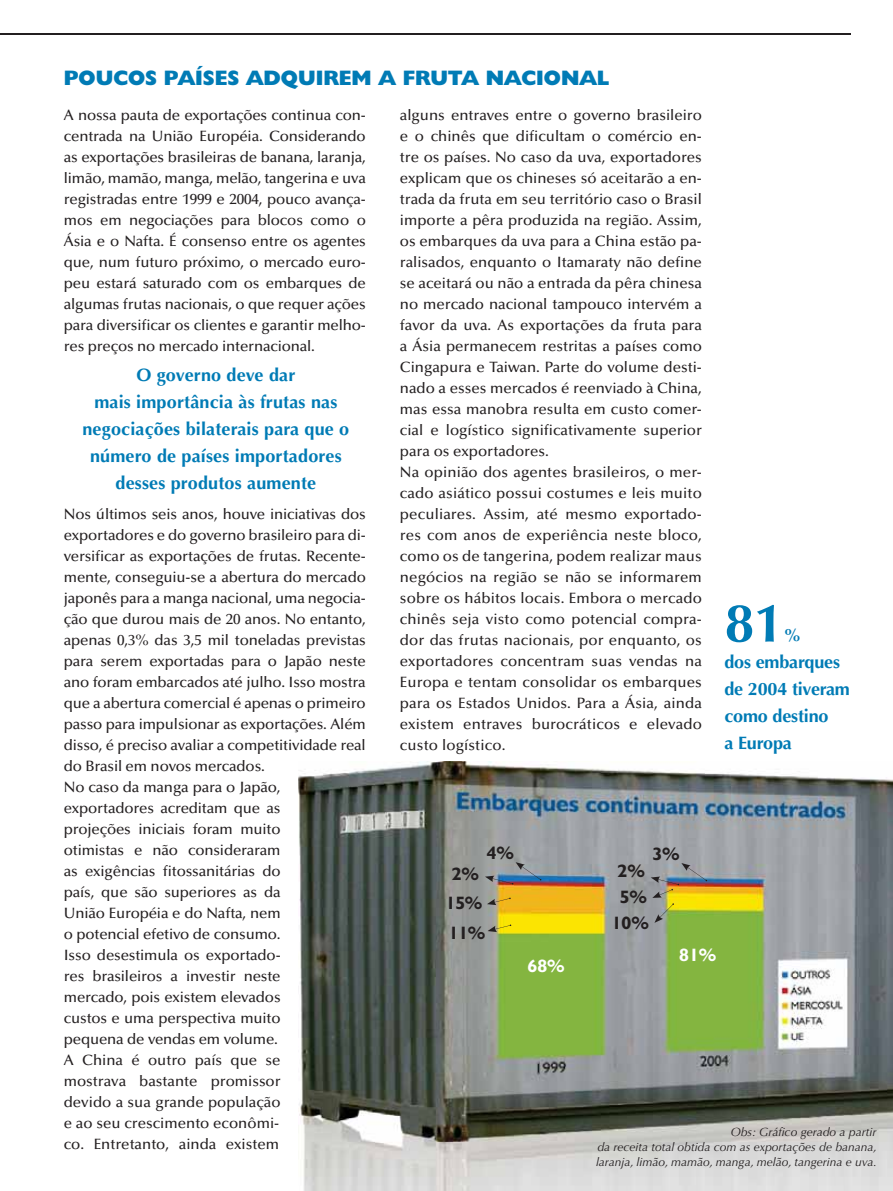
<style>
.page{position:relative;width:893px;height:1191px;background:#fff}
.page>*{position:absolute;margin:0;border:0;box-sizing:border-box;transform-origin:0 0}
.t1{font:700 54px "Optima";color:#007bb5}
.t2{font:800 21px "Humanist 521 BT";color:#007bb5}
.t3{font:700 18px/27px "Optima";letter-spacing:.01em;color:#007bb5;text-align:center}
.t4{font:700 18px/27px "Optima";letter-spacing:-.01em;color:#007bb5}
.t5{font:700 18px "Humanist 521 BT";color:#231f20}
.t6{font:700 18px "Humanist 521 BT";color:#fff}
.t7{font:500 15px/21px "Optima";color:#231f20}
.t8{font:italic 12px/15px "Optima";color:#231f20;text-align:justify}
</style>
<div class="page">
<hr style="left:0;top:34px;width:850px;height:1px;background:#231f20">
<img style="left:298px;top:762px;width:594px;height:429px">
<svg style="left:487px;top:925px;width:24px;height:7px"></svg>
<svg style="left:487px;top:898px;width:23px;height:7px"></svg>
<svg style="left:485px;top:862px;width:56px;height:22px"></svg>
<svg style="left:650px;top:863px;width:57px;height:60px;background:#a8a661"></svg>
<h2 class="t2" style="left:64px;top:71px;width:547px">POUCOS PAÍSES ADQUIREM A FRUTA NACIONAL</h2>
<p class="t7" style="left:64px;top:106px;width:303px;text-align:justify">A nossa pauta de exportações continua con&shy;centrada na União Européia. Considerando as exportações brasileiras de banana, laranja, limão, mamão, manga, melão, tangerina e uva registradas entre 1999 e 2004, pouco avança&shy;mos em negociações para blocos como o Ásia e o Nafta. É consenso entre os agentes que, num futuro próximo, o mercado euro&shy;peu estará saturado com os embarques de algumas frutas nacionais, o que requer ações para diversificar os clientes e garantir melho&shy;res preços no mercado internacional.</p>
<p class="t3" style="left:82px;top:363px;width:268px">O governo deve dar<br>mais importância às frutas nas negociações bilaterais para que o número de países importadores desses produtos aumente</p>
<p class="t7" style="left:64px;top:505px;width:303px">Nos últimos seis anos, houve iniciativas dos exportadores e do governo brasileiro para di&shy;versificar as exportações de frutas. Recente&shy;mente, conseguiu-se a abertura do mercado japonês para a manga nacional, uma negocia&shy;ção que durou mais de 20 anos. No entanto, apenas 0,3% das 3,5 mil toneladas previstas para serem exportadas para o Japão neste ano foram embarcados até julho. Isso mostra que a abertura comercial é apenas o primeiro passo para impulsionar as exportações. Além disso, é preciso avaliar a competitividade real do Brasil em novos mercados.<br>No caso da manga para o Japão, exportadores acreditam que as<br>projeções iniciais foram muito<br>otimistas e não consideraram<br>as exigências fitossanitárias do<br>país, que são superiores as da<br>União Européia e do Nafta, nem<br>o potencial efetivo de consumo.<br>Isso desestimula os exportado-<br>res brasileiros a investir neste<br>mercado, pois existem elevados<br>custos e uma perspectiva muito<br>pequena de vendas em volume.<br>A China é outro país que se<br>mostrava bastante promissor<br>devido a sua grande população<br>e ao seu crescimento econômi-<br>co. Entretanto, ainda existem</p>
<p class="t7" style="left:400px;top:106px;width:303px">alguns entraves entre o governo brasileiro e o chinês que dificultam o comércio en&shy;tre os países. No caso da uva, exportadores explicam que os chineses só aceitarão a en&shy;trada da fruta em seu território caso o Brasil importe a pêra produzida na região. Assim, os embarques da uva para a China estão pa&shy;ralisados, enquanto o Itamaraty não define se aceitará ou não a entrada da pêra chinesa no mercado nacional tampouco intervém a favor da uva. As exportações da fruta para a Ásia permanecem restritas a países como Cingapura e Taiwan. Parte do volume desti&shy;nado a esses mercados é reenviado à China, mas essa manobra resulta em custo comer&shy;cial e logístico significativamente superior para os exportadores.<br>Na opinião dos agentes brasileiros, o mer&shy;cado asiático possui costumes e leis muito peculiares. Assim, até mesmo exportado&shy;res com anos de experiência neste bloco, como os de tangerina, podem realizar maus negócios na região se não se informarem sobre os hábitos locais. Embora o mercado chinês seja visto como potencial compra&shy;dor das frutas nacionais, por enquanto, os exportadores concentram suas vendas na Europa e tentam consolidar os embarques para os Estados Unidos. Para a Ásia, ainda existem entraves burocráticos e elevado custo logístico.</p>
<h1 class="t1" style="left:724px;top:601px;width:61px">81</h1>
<p class="t4" style="left:724px;top:624px;width:127px;text-indent:59px">%<br>dos embarques de 2004 tiveram como destino<br>a Europa</p>
<p class="t5" style="left:452px;top:868px;width:29px">2%</p>
<p class="t5" style="left:486px;top:847px;width:29px">4%</p>
<p class="t5" style="left:446px;top:897px;width:38px">15%</p>
<p class="t5" style="left:449px;top:926px;width:38px">11%</p>
<p class="t6" style="left:527px;top:960px;width:39px">68%</p>
<p class="t5" style="left:617px;top:864px;width:29px">2%</p>
<p class="t5" style="left:652px;top:847px;width:29px">3%</p>
<p class="t5" style="left:619px;top:891px;width:29px">5%</p>
<p class="t5" style="left:611px;top:916px;width:39px">10%</p>
<p class="t6" style="left:679px;top:948px;width:39px">81%</p>
<p class="t8" style="left:596px;top:1126px;width:282px;text-indent:135px">Obs: Gráfico gerado a partir da receita total obtida com as exportações de banana, laranja, limão, mamão, manga, melão, tangerina e uva.</p>
</div>
